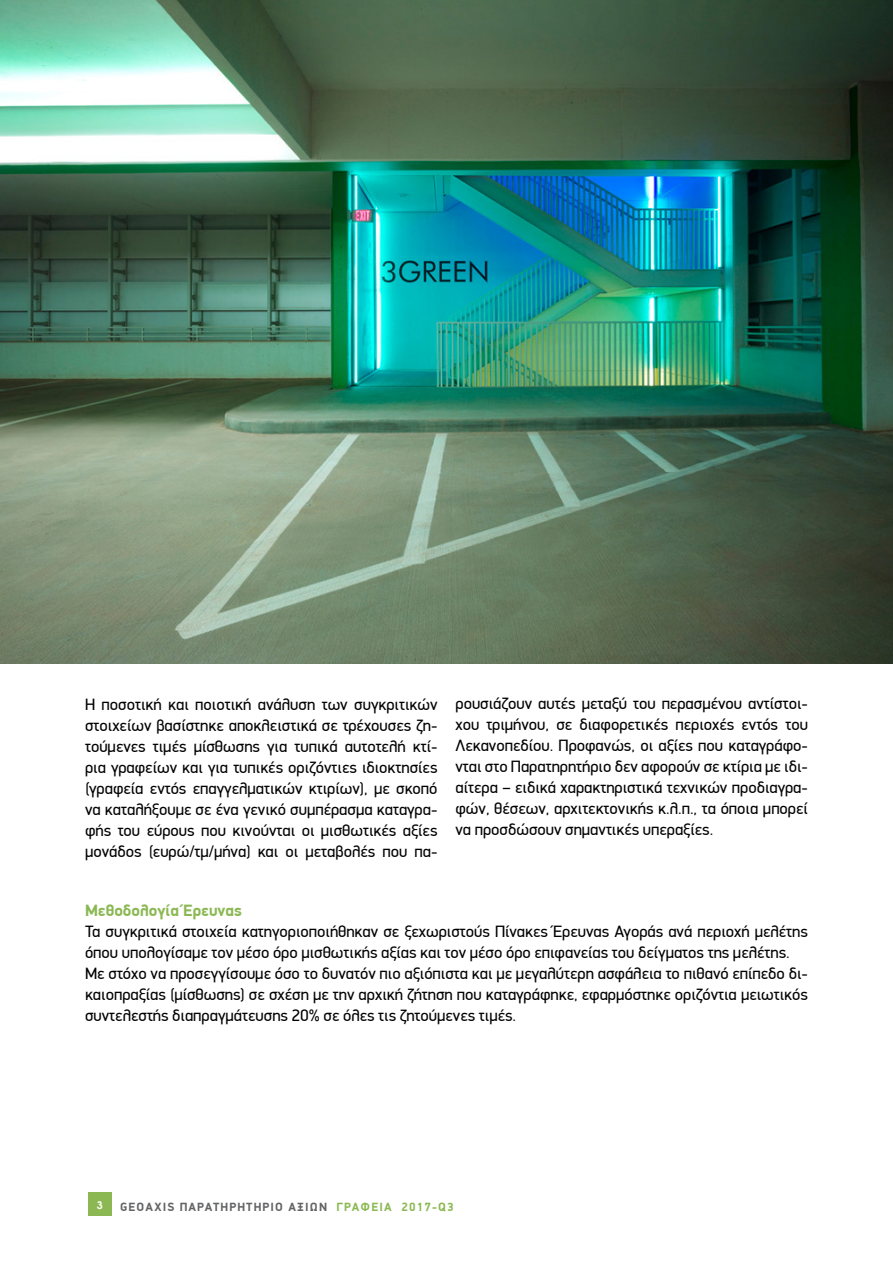
<style>
.page{position:relative;width:893px;height:1263px;background:#fff}
.page>*{position:absolute;margin:0;border:0;box-sizing:border-box;transform-origin:0 0}
.t1{font:16.5px/21px "PF Din Display";color:#000;text-align:justify}
.t2{font:700 16.5px "PF Din Display";color:#8bb853}
.t3{font:700 12px "PF Din Display";letter-spacing:.1em;color:#636466}
.t4{font:700 10.5px "Mg Avant GUC Pol";color:#fff}
.s1{color:#8bb853}
</style>
<div class="page">
<div style="left:88px;top:1193px;width:23px;height:23px;background:#8bb853"></div>
<img style="left:0;top:0;width:893px;height:663px">
<p class="t1" style="left:85px;top:694px;width:354px">Η ποσοτική και ποιοτική ανάλυση των συγκριτικών στοιχείων βασίστηκε αποκλειστικά σε τρέχουσες ζη&shy;τούμενες τιμές μίσθωσης για τυπικά αυτοτελή κτί&shy;ρια γραφείων και για τυπικές οριζόντιες ιδιοκτησίες (γραφεία εντός επαγγελματικών κτιρίων), με σκοπό να καταλήξουμε σε ένα γενικό συμπέρασμα καταγρα&shy;φής του εύρους που κινούνται οι μισθωτικές αξίες μονάδος (ευρώ/τμ/μήνα) και οι μεταβολές που πα-</p>
<p class="t1" style="left:455px;top:693px;width:354px">ρουσιάζουν αυτές μεταξύ του περασμένου αντίστοι&shy;χου τριμήνου, σε διαφορετικές περιοχές εντός του Λεκανοπεδίου. Προφανώς, οι αξίες που καταγράφο&shy;νται στο Παρατηρητήριο δεν αφορούν σε κτίρια με ιδι&shy;αίτερα – ειδικά χαρακτηριστικά τεχνικών προδιαγρα&shy;φών, θέσεων, αρχιτεκτονικής κ.λ.π., τα όποια μπορεί να προσδώσουν σημαντικές υπεραξίες.</p>
<p class="t2" style="left:85px;top:900px;width:158px">Μεθοδολογία Έρευνας</p>
<p class="t1" style="left:85px;top:920px;width:724px;text-align:left">Τα συγκριτικά στοιχεία κατηγοριοποιήθηκαν σε ξεχωριστούς Πίνακες Έρευνας Αγοράς ανά περιοχή μελέτης όπου υπολογίσαμε τον μέσο όρο μισθωτικής αξίας και τον μέσο όρο επιφανείας του δείγματος της μελέτης.<br>Με στόχο να προσεγγίσουμε όσο το δυνατόν πιο αξιόπιστα και με μεγαλύτερη ασφάλεια το πιθανό επίπεδο δι&shy;καιοπραξίας (μίσθωσης) σε σχέση με την αρχική ζήτηση που καταγράφηκε, εφαρμόστηκε οριζόντια μειωτικός συντελεστής διαπραγμάτευσης 20% σε όλες τις ζητούμενες τιμές.</p>
<p class="t4" style="left:97px;top:1199px;width:8px">3</p>
<p class="t3" style="left:120px;top:1199px;width:335px">GEOAXIS ΠΑΡΑΤΗΡΗΤΗΡΙΟ ΑΞΙΩΝ <span class="s1">ΓΡΑΦΕΙΑ 2017-Q3</span></p>
</div>
